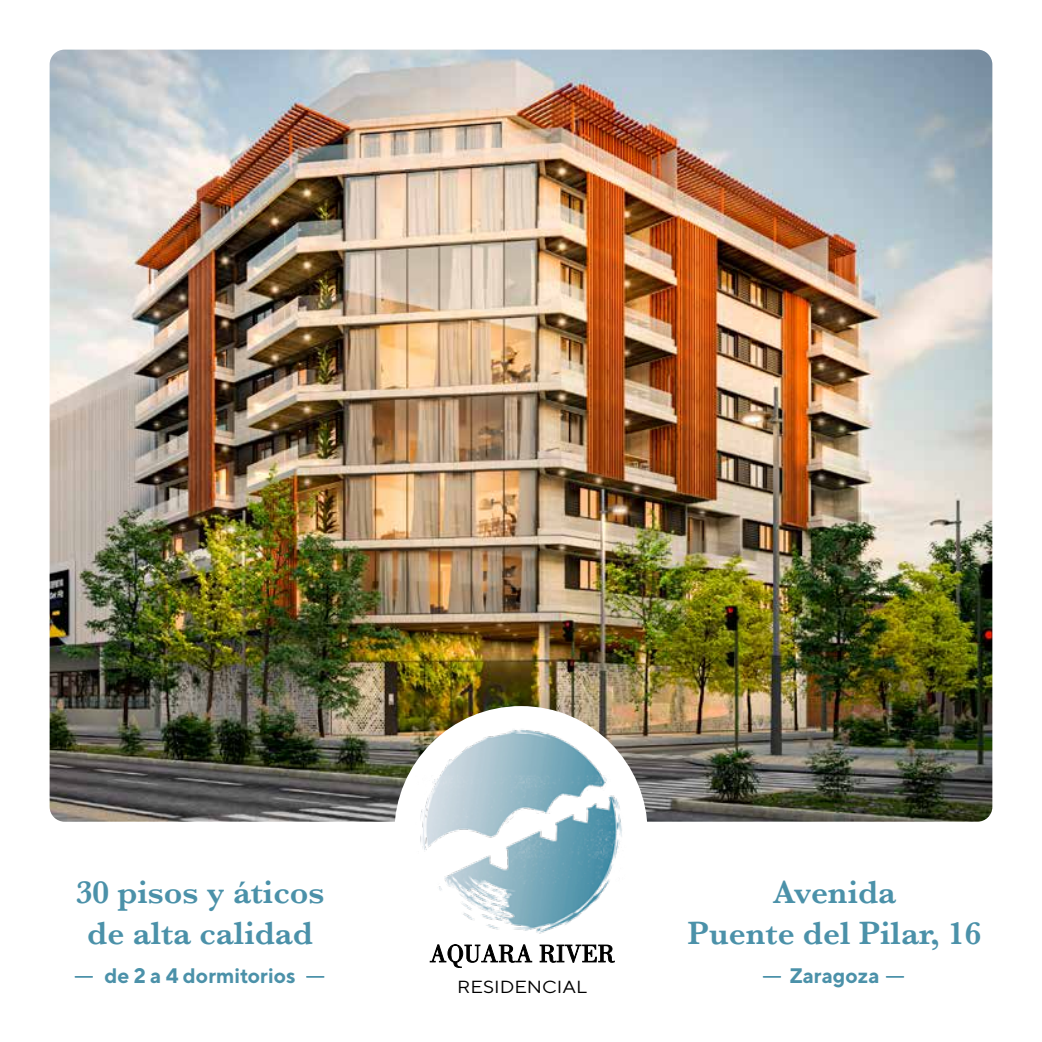
<style>
.page{position:relative;width:1042px;height:1042px;background:#fff}
.page>*{position:absolute;margin:0;border:0;box-sizing:border-box;transform-origin:0 0}
.t1{font:600 33.25px/40.9px "Baskerville";color:#4b91a9;text-align:center}
.t2{font:700 21px "TT Norms";color:#4b91a9}
.t3{font:17.5px "TT Norms";color:#000;scale:1.12 1}
</style>
<div class="page">
<img style="left:50px;top:50px;width:942px;height:771px">
<div style="left:394px;top:706px;width:253px;height:253px;background:#fff;border-radius:50%"></div>
<img style="left:342px;top:720px;width:338px;height:214px">
<svg style="left:430px;top:944px;width:184px;height:24px"></svg>
<svg style="left:75px;top:976px;width:17px;height:2px"></svg>
<svg style="left:307px;top:976px;width:17px;height:2px"></svg>
<svg style="left:763px;top:976px;width:17px;height:2px"></svg>
<svg style="left:886px;top:976px;width:17px;height:2px"></svg>
<p class="t1" style="left:76px;top:871px;width:250px">30 pisos y áticos de alta calidad</p>
<p class="t2" style="left:104px;top:963px;width:193px">de 2 a 4 dormitorios</p>
<p class="t3" style="left:457px;top:976px;width:118px">RESIDENCIAL</p>
<p class="t1" style="left:687px;top:871px;width:295px">Avenida<br>Puente del Pilar, 16</p>
<p class="t2" style="left:789px;top:963px;width:92px">Zaragoza</p>
</div>
